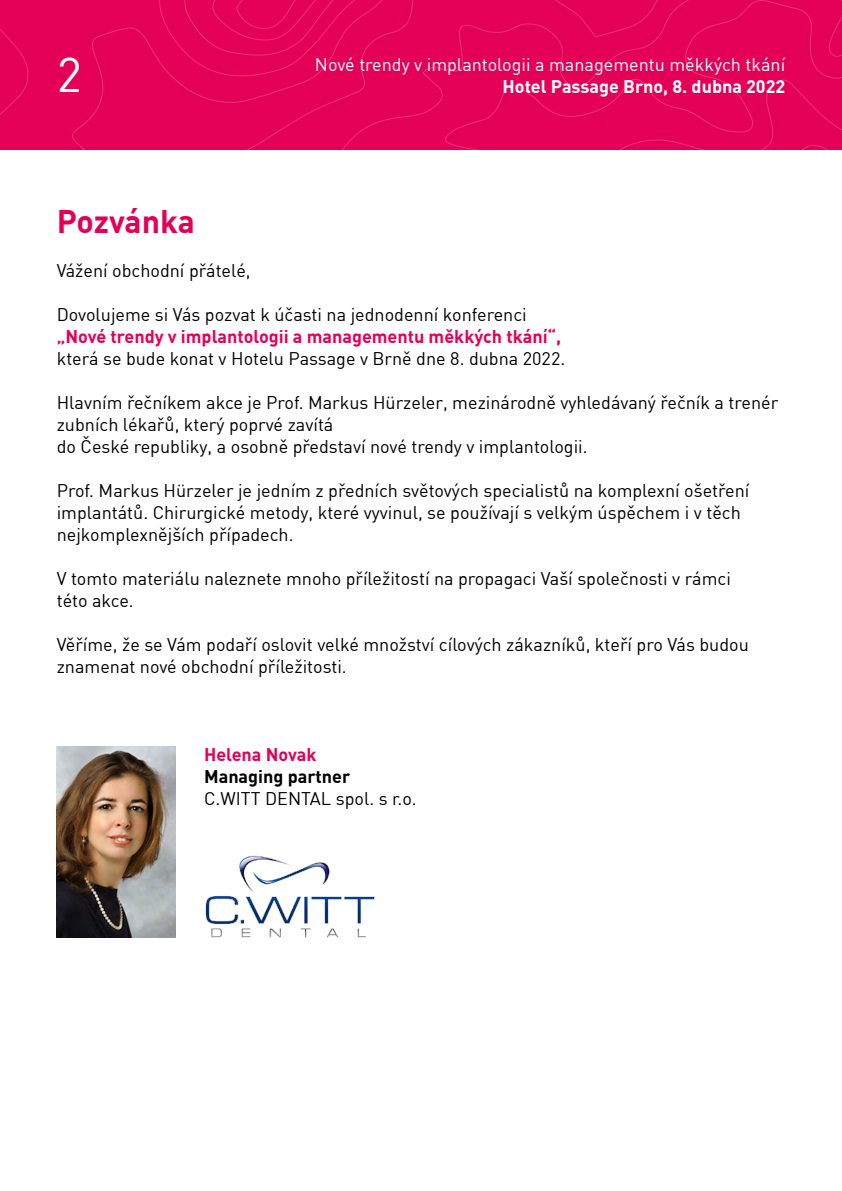
<style>
.page{position:relative;width:842px;height:1191px;background:#fff}
.page>*{position:absolute;margin:0;border:0;box-sizing:border-box;transform-origin:0 0}
.t1{font:48px "DINCE";color:#fff}
.t2{font:700 32px "DINCE";color:#e50057}
.t3{font:18px/22px "DINCE";color:#000}
.t4{font:700 18px "DINCE";color:#e50057}
.t5{font:18px "DINCE";color:#fff}
.t6{font:700 18px "DINCE";color:#fff}
.t7{font:700 18px "DINCE";color:#000}
</style>
<div class="page">
<div style="left:0;top:0;width:842px;height:150px;background:#e50057"></div>
<svg style="left:183px;top:0;width:180px;height:58px;background:#e50258"></svg>
<img style="left:57px;top:747px;width:119px;height:190px">
<img style="left:206px;top:855px;width:168px;height:82px">
<h1 class="t1" style="left:57px;top:44px;width:27px">2</h1>
<p class="t5" style="left:315px;top:53px;width:472px">Nové trendy v implantologii a managementu měkkých tkání</p>
<p class="t6" style="left:503px;top:75px;width:284px">Hotel Passage Brno, 8. dubna 2022</p>
<h2 class="t2" style="left:57px;top:200px;width:140px">Pozvánka</h2>
<p class="t3" style="left:57px;top:259px;width:196px">Vážení obchodní přátelé,</p>
<p class="t3" style="left:57px;top:303px;width:471px">Dovolujeme si Vás pozvat k účasti na jednodenní konferenci</p>
<p class="t4" style="left:57px;top:325px;width:506px">„Nové trendy v implantologii a managementu měkkých tkání“,</p>
<p class="t3" style="left:57px;top:347px;width:510px">která se bude konat v Hotelu Passage v Brně dne 8. dubna 2022.</p>
<p class="t3" style="left:57px;top:391px;width:723px">Hlavním řečníkem akce je Prof. Markus Hürzeler, mezinárodně vyhledávaný řečník a trenér zubních lékařů, který poprvé zavítá<br>do České republiky, a osobně představí nové trendy v implantologii.</p>
<p class="t3" style="left:57px;top:479px;width:694px">Prof. Markus Hürzeler je jedním z předních světových specialistů na komplexní ošetření implantátů. Chirurgické metody, které vyvinul, se používají s velkým úspěchem i v těch nejkomplexnějších případech.</p>
<p class="t3" style="left:57px;top:567px;width:676px">V tomto materiálu naleznete mnoho příležitostí na propagaci Vaší společnosti v rámci této akce.</p>
<p class="t3" style="left:57px;top:633px;width:694px">Věříme, že se Vám podaří oslovit velké množství cílových zákazníků, kteří pro Vás budou znamenat nové obchodní příležitosti.</p>
<p class="t4" style="left:204px;top:742px;width:114px">Helena Novak</p>
<p class="t7" style="left:204px;top:764px;width:148px">Managing partner</p>
<p class="t3" style="left:204px;top:787px;width:214px">C.WITT DENTAL spol. s r.o.</p>
</div>
